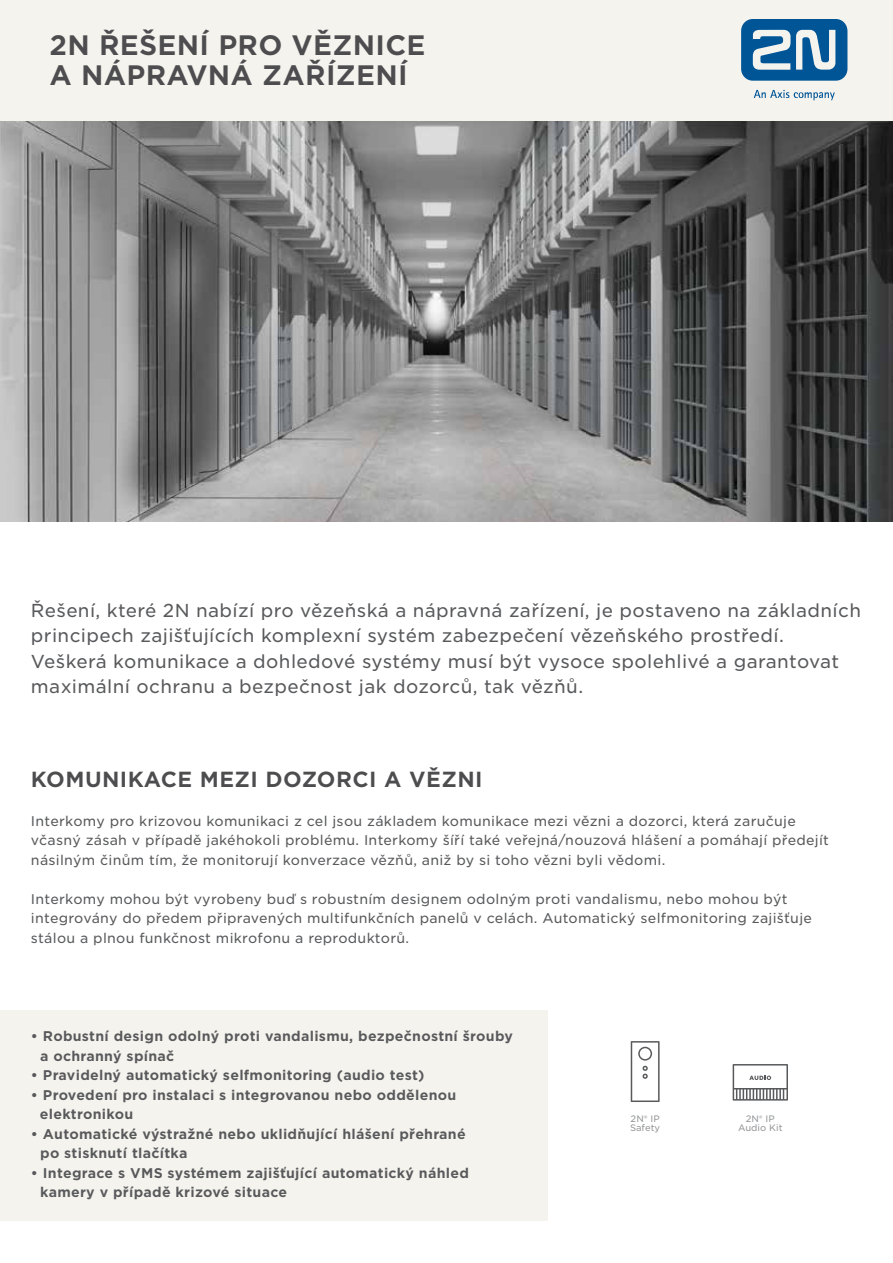
<style>
.page{position:relative;width:893px;height:1263px;background:#fff}
.page>*{position:absolute;margin:0;border:0;box-sizing:border-box;transform-origin:0 0}
.t1{font:700 27px/30px "Gotham S Sm";letter-spacing:.01em;color:#4d4d4f}
.t2{font:700 21px "Gotham S Sm";letter-spacing:.02em;color:#4d4d4f}
.t3{font:18px/25.5px "Gotham S Sm";letter-spacing:.02em;color:#58595b}
.t4{font:13.5px/19.5px "Gotham S Sm";letter-spacing:.02em;color:#58595b}
.t5{font:700 13.5px/19.5px "Gotham S Sm";letter-spacing:.02em;color:#58595b}
.t6{font:9px/9px "Gotham S Sm";color:#939598}
</style>
<div class="page">
<div style="left:0;top:0;width:893px;height:121px;background:#f5f3ee"></div>
<svg style="left:741px;top:19px;width:106px;height:62px"></svg>
<svg style="left:754px;top:90px;width:81px;height:10px"></svg>
<div style="left:0;top:1010px;width:547px;height:210px;background:#f5f3ee"></div>
<img style="left:0;top:121px;width:893px;height:401px">
<svg style="left:733px;top:1064px;width:55px;height:36px"></svg>
<svg style="left:631px;top:1041px;width:29px;height:61px"></svg>
<h1 class="t1" style="left:50px;top:29px;width:378px">2N ŘEŠENÍ PRO VĚZNICE<br>A NÁPRAVNÁ ZAŘÍZENÍ</h1>
<p class="t3" style="left:31px;top:597px;width:832px">Řešení, které 2N nabízí pro vězeňská a nápravná zařízení, je postaveno na základních principech zajišťujících komplexní systém zabezpečení vězeňského prostředí.<br>Veškerá komunikace a dohledové systémy musí být vysoce spolehlivé a garantovat maximální ochranu a bezpečnost jak dozorců, tak vězňů.</p>
<h2 class="t2" style="left:31px;top:764px;width:453px">KOMUNIKACE MEZI DOZORCI A VĚZNI</h2>
<p class="t4" style="left:31px;top:811px;width:800px">Interkomy pro krizovou komunikaci z cel jsou základem komunikace mezi vězni a dozorci, která zaručuje včasný zásah v případě jakéhokoli problému. Interkomy šíří také veřejná/nouzová hlášení a pomáhají předejít násilným činům tím, že monitorují konverzace vězňů, aniž by si toho vězni byli vědomi.</p>
<p class="t4" style="left:31px;top:889px;width:782px">Interkomy mohou být vyrobeny buď s robustním designem odolným proti vandalismu, nebo mohou být integrovány do předem připravených multifunkčních panelů v celách. Automatický selfmonitoring zajišťuje stálou a plnou funkčnost mikrofonu a reproduktorů.</p>
<p class="t5" style="left:40px;top:1026px;width:474px;text-indent:-9px">• Robustní design odolný proti vandalismu, bezpečnostní šrouby a ochranný spínač</p>
<p class="t5" style="left:31px;top:1065px;width:395px">• Pravidelný automatický selfmonitoring (audio test)</p>
<p class="t5" style="left:40px;top:1085px;width:418px;text-indent:-9px">• Provedení pro instalaci s integrovanou nebo oddělenou elektronikou</p>
<p class="t5" style="left:40px;top:1124px;width:427px;text-indent:-9px">• Automatické výstražné nebo uklidňující hlášení přehrané po stisknutí tlačítka</p>
<p class="t5" style="left:40px;top:1163px;width:430px;text-indent:-9px">• Integrace s VMS systémem zajišťující automatický náhled kamery v případě krizové situace</p>
<p class="t6" style="left:630px;top:1114px;width:32px">2N® IP<br>Safety</p>
<p class="t6" style="left:738px;top:1114px;width:46px;text-align:center">2N® IP<br>Audio Kit</p>
</div>
